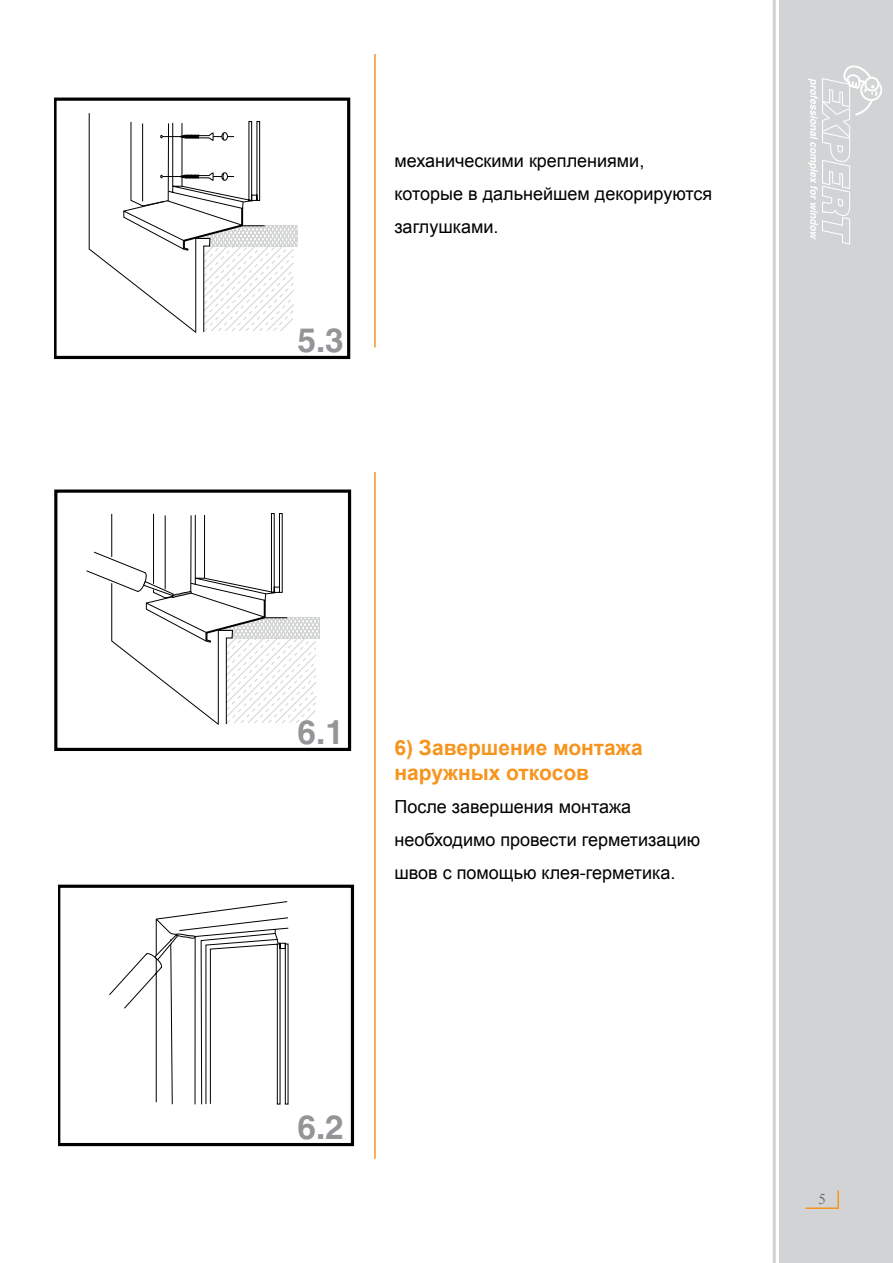
<style>
.page{position:relative;width:893px;height:1263px;background:#fff}
.page>*{position:absolute;margin:0;border:0;box-sizing:border-box;transform-origin:0 0}
.t1{font:700 33.15px "Helios";color:#939598}
.t2{font:700 21px/25.2px "Arial";color:#f7941e}
.t3{font:18px/33px "Arial";color:#000}
.t4{font:15px "Times New Roman";color:#6d6e71}
</style>
<div class="page">
<div style="left:779px;top:0;width:114px;height:1263px;background:#d1d3d4"></div>
<svg style="left:808px;top:65px;width:74px;height:180px"></svg>
<hr style="left:773px;top:0;width:3px;height:1263px;background:#cfd1d2">
<div style="left:54px;top:98px;width:296px;height:261px;border:3px solid #000"></div>
<svg style="left:88px;top:113px;width:209px;height:220px"></svg>
<div style="left:54px;top:489px;width:297px;height:262px;border:3px solid #000"></div>
<svg style="left:86px;top:513px;width:234px;height:212px"></svg>
<svg style="left:58px;top:885px;width:296px;height:261px"></svg>
<hr style="left:374px;top:54px;width:2px;height:293px;background:#f7941e">
<hr style="left:374px;top:472px;width:2px;height:687px;background:#f7941e">
<svg style="left:837px;top:1190px;width:2px;height:19px"></svg>
<hr style="left:806px;top:1207px;width:32px;height:2px;background:#f7941e">
<h1 class="t1" style="left:297px;top:321px;width:48px">5.3</h1>
<p class="t3" style="left:394px;top:144px;width:319px">механическими креплениями, которые в дальнейшем декорируются заглушками.</p>
<h1 class="t1" style="left:297px;top:713px;width:48px">6.1</h1>
<p class="t2" style="left:394px;top:736px;width:250px">6) Завершение монтажа наружных откосов</p>
<p class="t3" style="left:394px;top:791px;width:307px">После завершения монтажа необходимо провести герметизацию швов с помощью клея-герметика.</p>
<h1 class="t1" style="left:297px;top:1107px;width:48px">6.2</h1>
<p class="t4" style="left:818px;top:1189px;width:9px">5</p>
</div>
